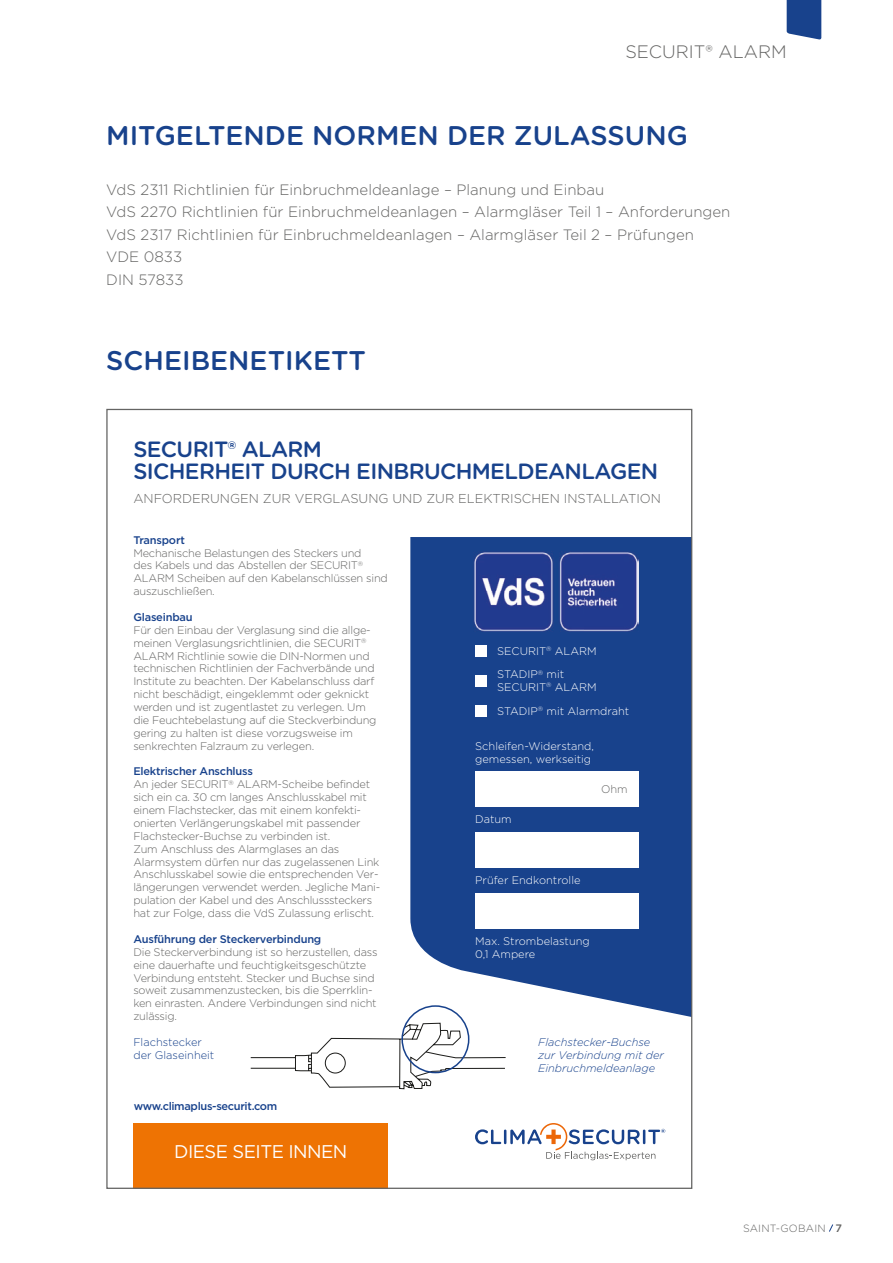
<style>
.page{position:relative;width:893px;height:1263px;background:#fff}
.page>*{position:absolute;margin:0;border:0;box-sizing:border-box;transform-origin:0 0}
.t1{font:500 27px "Gotham Rounded";color:#18428c}
.t2{font:500 22.05px/22px "Gotham Rounded";letter-spacing:-.03em;color:#18428c}
.t3{font:18.45px "Gotham";letter-spacing:-.03em;color:#fff}
.t4{font:300 18px "Gotham";color:#646463}
.t5{font:300 15px/22.5px "Gotham";color:#646463}
.t6{font:300 12.9px "Gotham";color:#646463}
.t7{font:300 11.1px/12.9px "Gotham";letter-spacing:-.02em;color:#646463}
.t8{font:300 11.1px/12.9px "Gotham";color:#fff}
.t9{font:500 11.1px "Gotham";letter-spacing:-.02em;color:#18428c}
.t10{font:italic 300 11.1px/12.9px "Gotham";color:#18428c}
.t11{font:300 11.1px/12.9px "Gotham";color:#18428c}
.t12{font:300 10.5px "Gotham";letter-spacing:.02em;color:#646463}
.s1{font-weight:500;color:#18428c}
.s2{font-weight:500;font-size:10.8px}
</style>
<div class="page">
<div style="left:133px;top:1123px;width:255px;height:65px;background:#ee7303"></div>
<svg style="left:410px;top:537px;width:280px;height:483px;background:#2d5396"></svg>
<svg style="left:251px;top:1022px;width:255px;height:67px"></svg>
<div style="left:401px;top:1005px;width:68px;height:68px;border:2px solid #18428c;border-radius:50%"></div>
<div style="left:475px;top:675px;width:11px;height:11px;background:#fff"></div>
<div style="left:475px;top:645px;width:11px;height:11px;background:#fff"></div>
<div style="left:475px;top:832px;width:164px;height:35px;background:#fff"></div>
<div style="left:475px;top:893px;width:164px;height:35px;background:#fff"></div>
<div style="left:475px;top:771px;width:164px;height:36px;background:#fff"></div>
<img style="left:473px;top:551px;width:166px;height:80px">
<div style="left:475px;top:705px;width:11px;height:11px;background:#fff"></div>
<svg style="left:475px;top:1123px;width:190px;height:37px"></svg>
<svg style="left:787px;top:0;width:34px;height:40px"></svg>
<svg style="left:829px;top:1224px;width:5px;height:8px"></svg>
<h3 class="t4" style="left:625px;top:41px;width:163px">SECURIT® ALARM</h3>
<h1 class="t1" style="left:106px;top:117px;width:583px">MITGELTENDE NORMEN DER ZULASSUNG</h1>
<p class="t5" style="left:106px;top:178px;width:626px">VdS 2311 Richtlinien für Einbruchmeldeanlage – Planung und Einbau<br>VdS 2270 Richtlinien für Einbruchmeldeanlagen – Alarmgläser Teil 1 – Anforderungen VdS 2317 Richtlinien für Einbruchmeldeanlagen – Alarmgläser Teil 2 – Prüfungen VDE 0833<br>DIN 57833</p>
<h1 class="t1" style="left:106px;top:342px;width:261px">SCHEIBENETIKETT</h1>
<h2 class="t2" style="left:133px;top:437px;width:526px">SECURIT® ALARM<br>SICHERHEIT DURCH EINBRUCHMELDEANLAGEN</h2>
<p class="t6" style="left:133px;top:490px;width:529px">ANFORDERUNGEN ZUR VERGLASUNG UND ZUR ELEKTRISCHEN INSTALLATION</p>
<p class="t9" style="left:133px;top:532px;width:53px">Transport</p>
<p class="t7" style="left:133px;top:546px;width:256px">Mechanische Belastungen des Steckers und<br>des Kabels und das Abstellen der SECURIT<sup>® </sup>ALARM Scheiben auf den Kabel anschlüssen sind auszuschließen.</p>
<p class="t9" style="left:133px;top:610px;width:61px">Glaseinbau</p>
<p class="t7" style="left:133px;top:623px;width:245px">Für den Einbau der Verglasung sind die allge&shy;meinen Verglasungsrichtlinien, die SECURIT<sup>® </sup>ALARM Richtlinie sowie die DIN-Normen und technischen Richtlinien der Fachverbände und Institute zu beachten. Der Kabelanschluss darf nicht beschädigt, eingeklemmt oder geknickt werden und ist zugentlastet zu verlegen. Um die Feuchte belastung auf die Steckverbindung gering zu halten ist diese vorzugsweise im senkrechten Falzraum zu verlegen.</p>
<p class="t7" style="left:133px;top:765px;width:248px"><span class="s1">Elektrischer Anschluss<br></span>An jeder SECURIT<sup>®</sup> ALARM-Scheibe befindet sich ein ca. 30 cm langes Anschlusskabel mit einem Flachstecker, das mit einem konfekti&shy;onierten Verlängerungskabel mit passender Flachstecker-Buchse zu verbinden ist.<br>Zum Anschluss des Alarmglases an das Alarmsystem dürfen nur das zugelassenen Link Anschlusskabel sowie die entsprechenden Ver&shy;längerungen verwendet werden. Jegliche Mani&shy;pulation der Kabel und des Anschlusssteckers hat zur Folge, dass die VdS Zulassung erlischt.</p>
<p class="t9" style="left:133px;top:932px;width:189px">Ausführung der Steckerverbindung</p>
<p class="t7" style="left:133px;top:945px;width:246px">Die Steckerverbindung ist so herzustellen, dass eine dauerhafte und feuchtigkeitsgeschützte Verbindung entsteht. Stecker und Buchse sind soweit zusam men zustecken, bis die Sperrklin&shy;ken einrasten. Andere Verbindungen sind nicht zulässig.</p>
<p class="t11" style="left:133px;top:1035px;width:83px">Flachstecker der Glaseinheit</p>
<p class="t10" style="left:538px;top:1035px;width:127px">Flachstecker-Buchse zur Verbindung mit der<br>Einbruchmeldeanlage</p>
<p class="t8" style="left:497px;top:644px;width:101px">SECURIT<sup>®</sup> ALARM</p>
<p class="t8" style="left:497px;top:668px;width:101px">STADIP<sup>®</sup> mit<br>SECURIT<sup>®</sup> ALARM</p>
<p class="t8" style="left:497px;top:704px;width:134px">STADIP<sup>®</sup> mit Alarmdraht</p>
<p class="t8" style="left:475px;top:739px;width:120px">Schleifen-Widerstand, gemessen, werkseitig</p>
<p class="t7" style="left:601px;top:782px;width:28px">Ohm</p>
<p class="t8" style="left:475px;top:813px;width:38px">Datum</p>
<p class="t8" style="left:475px;top:874px;width:107px">Prüfer Endkontrolle</p>
<p class="t8" style="left:475px;top:934px;width:116px">Max. Strombelastung<br>0,1 Ampere</p>
<p class="t9" style="left:134px;top:1099px;width:145px">www.climaplus-securit.com</p>
<h3 class="t3" style="left:174px;top:1139px;width:175px">DIESE SEITE INNEN</h3>
<p class="t12" style="left:743px;top:1221px;width:100px">SAINT-GOBAIN <span class="s2">7</span></p>
</div>
